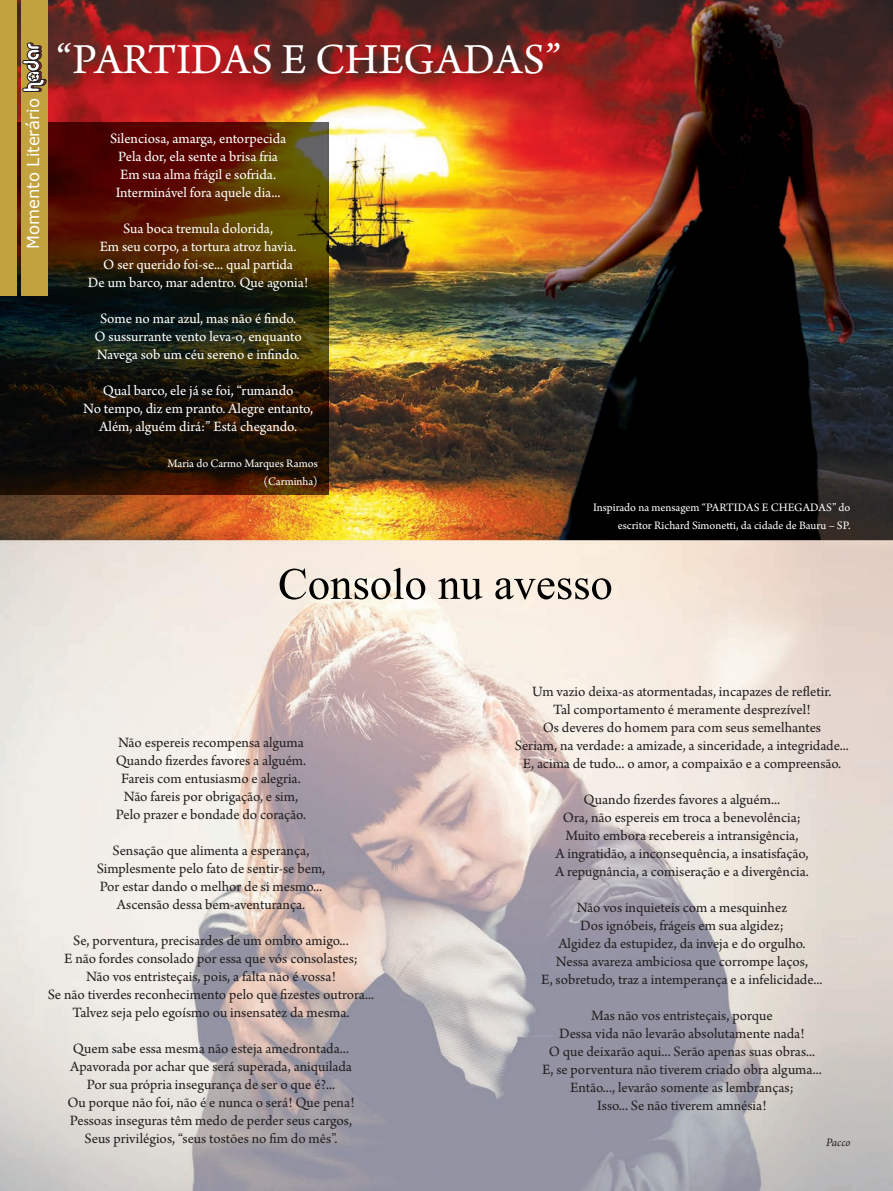
<style>
.page{position:relative;width:893px;height:1191px;background:#fff}
.page>*{position:absolute;margin:0;border:0;box-sizing:border-box;transform-origin:0 0}
.t1{font:55.5px "Aparajita";color:#000}
.t2{font:45px "Arno Pro";letter-spacing:.005em;color:#fff}
.t3{font:16.5px "Verdana";color:#fff}
.t4{font:15px/18px "Arno Pro";letter-spacing:-.005em;color:#231f20;text-align:center}
.t5{font:15px/18px "Arno Pro";letter-spacing:-.005em;color:#fff;text-align:center}
.t6{font:12px/18px "Arno Pro";color:#fff;text-align:right}
.t7{font:italic 12px "Arno Pro";color:#231f20}
</style>
<div class="page">
<img style="left:0;top:0;width:893px;height:1191px">
<img style="left:0;top:123px;width:328px;height:371px">
<div style="left:21px;top:0;width:27px;height:296px;background:#c2a13f"></div>
<div style="left:0;top:0;width:16px;height:296px;background:#c2a13f"></div>
<svg style="left:22px;top:42px;width:25px;height:50px"></svg>
<p class="t3" style="left:22px;top:249px;width:153px;rotate:-90deg">Momento Literário</p>
<h2 class="t2" style="left:57px;top:34px;width:506px">“PARTIDAS E CHEGADAS”</h2>
<p class="t5" style="left:110px;top:130px;width:178px">Silenciosa, amarga, entorpecida<br>Pela dor, ela sente a brisa fria<br>Em sua alma frágil e sofrida.<br>Interminável fora aquele dia...</p>
<p class="t5" style="left:88px;top:220px;width:222px">Sua boca tremula dolorida,<br>Em seu corpo, a tortura atroz havia.<br>O ser querido foi-se... qual partida<br>De um barco, mar adentro. Que agonia!</p>
<p class="t5" style="left:95px;top:310px;width:209px">Some no mar azul, mas não é findo.<br>O sussurrante vento leva-o, enquanto<br>Navega sob um céu sereno e infindo.</p>
<p class="t5" style="left:83px;top:382px;width:231px">Qual barco, ele já se foi, “rumando<br>No tempo, diz em pranto. Alegre entanto,<br>Além, alguém dirá:” Está chegando.</p>
<p class="t6" style="left:167px;top:455px;width:152px">Maria do Carmo Marques Ramos (Carminha)</p>
<p class="t6" style="left:593px;top:499px;width:259px">Inspirado na mensagem “PARTIDAS E CHEGADAS” do escritor Richard Simonetti, da cidade de Bauru – SP.</p>
<h1 class="t1" style="left:278px;top:557px;width:336px">Consolo nu avesso</h1>
<p class="t4" style="left:116px;top:734px;width:192px">Não espereis recompensa alguma<br>Quando fizerdes favores a alguém.<br>Fareis com entusiasmo e alegria.<br>Não fareis por obrigação, e sim,<br>Pelo prazer e bondade do coração.</p>
<p class="t4" style="left:97px;top:842px;width:230px">Sensação que alimenta a esperança, Simplesmente pelo fato de sentir-se bem, Por estar dando o melhor de si mesmo...<br>Ascensão dessa bem-aventurança.</p>
<p class="t4" style="left:48px;top:932px;width:328px">Se, porventura, precisardes de um ombro amigo...<br>E não fordes consolado por essa que vós consolastes;<br>Não vos entristeçais, pois, a falta não é vossa!<br>Se não tiverdes reconhecimento pelo que fizestes outrora...<br>Talvez seja pelo egoísmo ou insensatez da mesma.</p>
<p class="t4" style="left:67px;top:1040px;width:289px">Quem sabe essa mesma não esteja amedrontada...<br>Apavorada por achar que será superada, aniquilada Por sua própria insegurança de ser o que é?...<br>Ou porque não foi, não é e nunca o será! Que pena!<br>Pessoas inseguras têm medo de perder seus cargos, Seus privilégios, “seus tostões no fim do mês”.</p>
<p class="t4" style="left:515px;top:683px;width:336px">Um vazio deixa-as atormentadas, incapazes de refletir.<br>Tal comportamento é meramente desprezível!<br>Os deveres do homem para com seus semelhantes<br>Seriam, na verdade: a amizade, a sinceridade, a integridade...<br>E, acima de tudo... o amor, a compaixão e a compreensão.</p>
<p class="t4" style="left:555px;top:791px;width:255px">Quando fizerdes favores a alguém...<br>Ora, não espereis em troca a benevolência; Muito embora recebereis a intransigência,<br>A ingratidão, a inconsequência, a insatisfação, A repugnância, a comiseração e a divergência.</p>
<p class="t4" style="left:541px;top:899px;width:283px">Não vos inquieteis com a mesquinhez<br>Dos ignóbeis, frágeis em sua algidez;<br>Algidez da estupidez, da inveja e do orgulho.<br>Nessa avareza ambiciosa que corrompe laços,<br>E, sobretudo, traz a intemperança e a infelicidade...</p>
<p class="t4" style="left:542px;top:1007px;width:281px">Mas não vos entristeçais, porque<br>Dessa vida não levarão absolutamente nada!<br>O que deixarão aqui... Serão apenas suas obras...<br>E, se porventura não tiverem criado obra alguma...<br>Então..., levarão somente as lembranças;<br>Isso... Se não tiverem amnésia!</p>
<p class="t7" style="left:826px;top:1135px;width:26px">Pacco</p>
</div>
